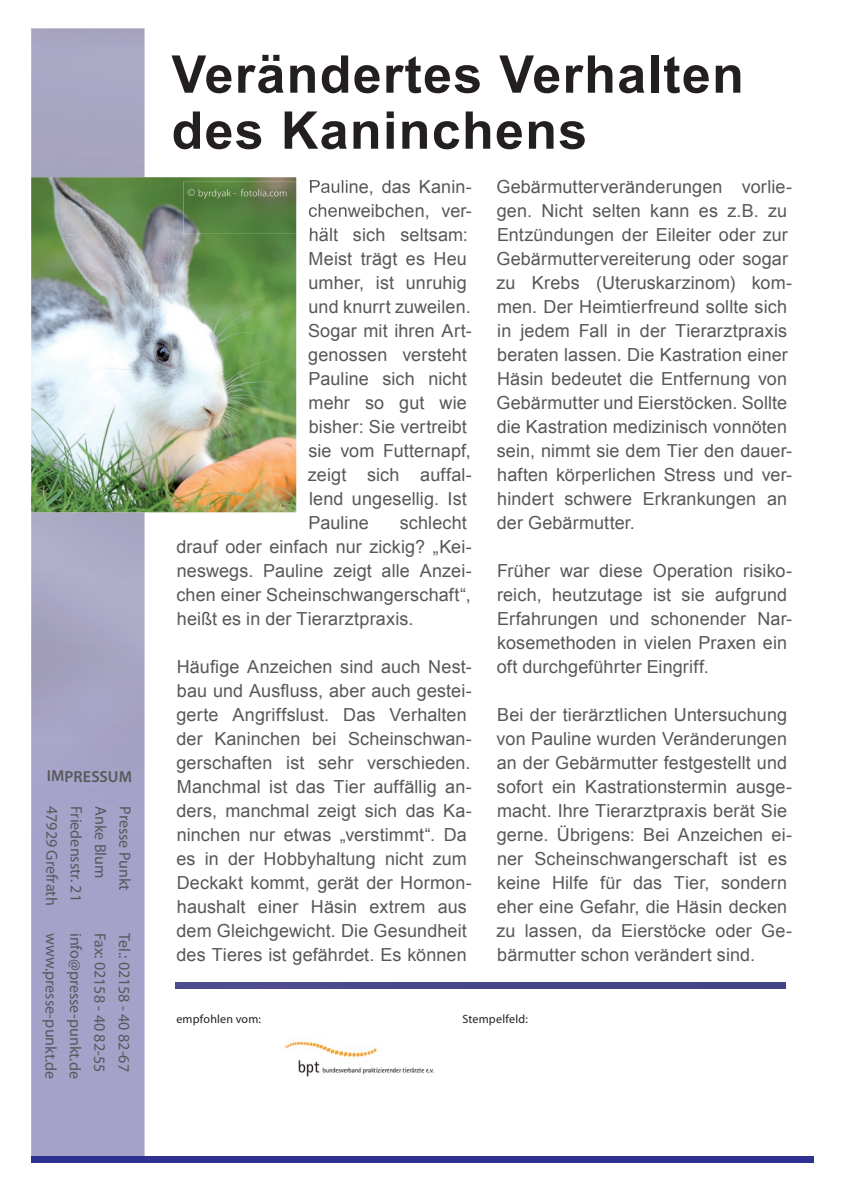
<style>
.page{position:relative;width:842px;height:1191px;background:#fff}
.page>*{position:absolute;margin:0;border:0;box-sizing:border-box;transform-origin:0 0}
.t1{font:700 52px/56px "Arial";letter-spacing:.025em;color:#231f20}
.t2{font:18px/24px "Arial";letter-spacing:.005em;color:#57585a}
.t3{font:16px "Myriad Pro";letter-spacing:-.005em;color:#57585a}
.t4{font:600 16px "Myriad Pro";letter-spacing:.005em;color:#57585a}
.t5{font:12px "Myriad Pro";letter-spacing:.02em;color:#231f20}
</style>
<div class="page">
<div style="left:31px;top:828px;width:114px;height:329px;background:#a5a2ca"></div>
<div style="left:31px;top:1157px;width:783px;height:6px;background:#2e3092"></div>
<img style="left:31px;top:28px;width:114px;height:800px">
<div style="left:176px;top:982px;width:609px;height:6px;background:#464788"></div>
<img style="left:285px;top:1041px;width:149px;height:36px">
<img style="left:31px;top:177px;width:265px;height:335px">
<img style="left:184px;top:182px;width:148px;height:52px">
<img style="left:310px;top:182px;width:38px;height:13px">
<img style="left:309px;top:204px;width:39px;height:15px">
<img style="left:310px;top:228px;width:28px;height:6px">
<svg style="left:188px;top:189px;width:7px;height:7px"></svg>
<img style="left:198px;top:189px;width:89px;height:10px">
<p class="t4" style="left:47px;top:766px;width:87px">IMPRESSUM</p>
<p class="t3" style="left:62px;top:806px;width:101px;rotate:90deg">47929 Grefrath</p>
<p class="t3" style="left:86px;top:806px;width:97px;rotate:90deg">Friedensstr. 21</p>
<p class="t3" style="left:110px;top:806px;width:74px;rotate:90deg">Anke Blum</p>
<p class="t3" style="left:135px;top:806px;width:86px;rotate:90deg">Presse Punkt</p>
<p class="t3" style="left:61px;top:932px;width:148px;rotate:90deg">www.presse-punkt.de</p>
<p class="t3" style="left:85px;top:932px;width:147px;rotate:90deg">info@presse-punkt.de</p>
<p class="t3" style="left:110px;top:933px;width:141px;rotate:90deg">Fax: 02158 - 40 82-55</p>
<p class="t3" style="left:134px;top:933px;width:140px;rotate:90deg">Tel.: 02158 - 40 82-67</p>
<h1 class="t1" style="left:171px;top:48px;width:574px">Verändertes Verhalten des Kaninchens</h1>
<p class="t2" style="left:308px;top:175px;width:165px">Pauline, das Kanin&shy;chenweibchen, ver&shy;hält sich seltsam:<br>Meist trägt es Heu umher, ist unruhig und knurrt zuweilen.<br>Sogar mit ihren Art&shy;genossen versteht<br>Pauline sich nicht mehr so gut wie bisher: Sie vertreibt sie vom Futternapf, zeigt sich auffal&shy;lend ungesellig. Ist<br>Pauline</p>
<p class="t2" style="left:176px;top:510px;width:297px;text-indent:223px">schlecht drauf oder einfach nur zickig? „Kei&shy;neswegs. Pauline zeigt alle Anzei&shy;chen einer Scheinschwangerschaft“, heißt es in der Tierarztpraxis.</p>
<p class="t2" style="left:176px;top:654px;width:297px">Häufige Anzeichen sind auch Nest&shy;bau und Ausfluss, aber auch gestei&shy;gerte Angriffslust. Das Verhalten der Kaninchen bei Scheinschwan&shy;gerschaften ist sehr verschieden.<br>Manchmal ist das Tier auffällig an&shy;ders, manchmal zeigt sich das Ka&shy;ninchen nur etwas „verstimmt“. Da es in der Hobbyhaltung nicht zum Deckakt kommt, gerät der Hormon&shy;haushalt einer Häsin extrem aus dem Gleichgewicht. Die Gesundheit des Tieres ist gefährdet. Es können</p>
<p class="t2" style="left:496px;top:174px;width:297px">Gebärmutterveränderungen vorlie&shy;gen. Nicht selten kann es z.B. zu Entzündungen der Eileiter oder zur Gebärmuttervereiterung oder sogar zu Krebs (Uteruskarzinom) kom&shy;men. Der Heimtierfreund sollte sich in jedem Fall in der Tierarztpraxis beraten lassen. Die Kastration einer Häsin bedeutet die Entfernung von Gebärmutter und Eierstöcken. Sollte die Kastration medizinisch vonnöten sein, nimmt sie dem Tier den dauer&shy;haften körperlichen Stress und ver&shy;hindert schwere Erkrankungen an der Gebärmutter.</p>
<p class="t2" style="left:497px;top:558px;width:297px">Früher war diese Operation risiko&shy;reich, heutzutage ist sie aufgrund Erfahrungen und schonender Nar&shy;kosemethoden in vielen Praxen ein oft durchgeführter Eingriff.</p>
<p class="t2" style="left:496px;top:702px;width:297px">Bei der tierärztlichen Untersuchung von Pauline wurden Veränderungen an der Gebärmutter festgestellt und sofort ein Kastrationstermin ausge&shy;macht. Ihre Tierarztpraxis berät Sie gerne. Übrigens: Bei Anzeichen ei&shy;ner Scheinschwangerschaft ist es keine Hilfe für das Tier, sondern eher eine Gefahr, die Häsin decken zu lassen, da Eierstöcke oder Ge&shy;bärmutter schon verändert sind.</p>
<p class="t5" style="left:176px;top:1011px;width:86px">empfohlen vom:</p>
<p class="t5" style="left:462px;top:1011px;width:67px">Stempelfeld:</p>
</div>
